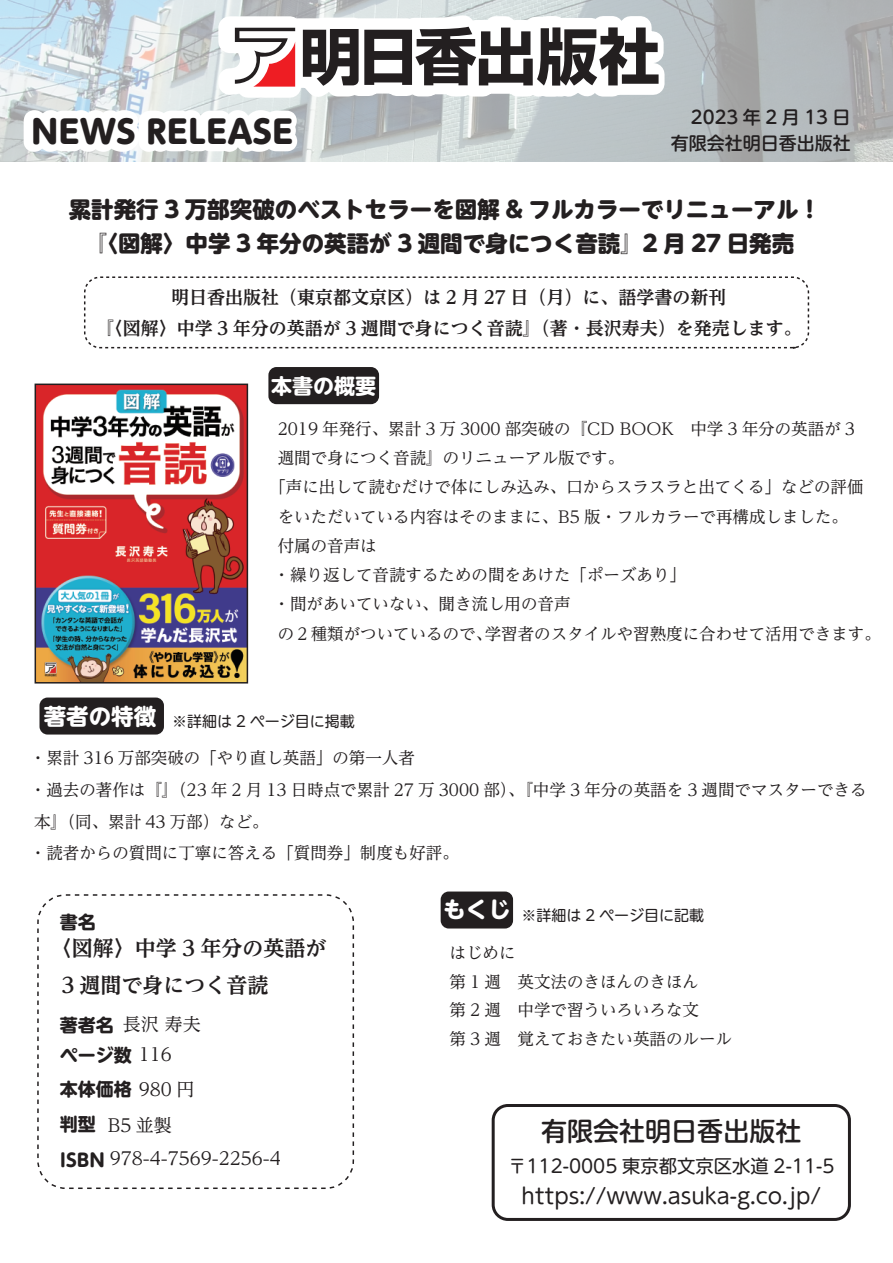
<style>
.page{position:relative;width:893px;height:1263px;background:#fff}
.page>*{position:absolute;margin:0;border:0;box-sizing:border-box;transform-origin:0 0}
.t1{font:800 31.8px "UD Shin M Go Pro";color:#231f20}
.t2{font:500 25.95px "UD Shin M Go Pro";color:#231f20}
.t3{font:800 22.5px/33.3px "UD Shin M Go Pro";color:#231f20;text-align:center}
.t4{font:700 22.5px "UD Shin M Go Pro";color:#fff}
.t5{font:21.3px "UD Shin M Go Pro";color:#231f20}
.t6{font:700 21px/36.8px "UD Reimin Pro";color:#231f20}
.t7{font:700 21px "UD Shin M Go Pro";color:#fff}
.t8{font:18.3px "UD Shin M Go Pro";color:#231f20}
.t9{font:700 18px/31.5px "UD Reimin Pro";color:#231f20;text-align:center}
.t10{font:18px "UD Reimin Pro";color:#231f20}
.t11{font:700 18px "UD Shin M Go Pro";color:#231f20}
.t12{font:500 18px "UD Shin M Go Pro";color:#231f20}
.t13{font:500 18px "UD Shin M Go Pro";letter-spacing:.25em;color:#231f20}
.t14{font:16.5px/28.8px "UD Reimin Pro";color:#231f20}
.t15{font:15px "UD Shin M Go Pro";color:#231f20}
.s1{font-weight:700;font-size:22.5px;color:#fff}
.s2{font-family:"UD Reimin Pro";font-weight:400}
.s3{font-family:"UD Shin M Go Pro";font-weight:700}
</style>
<div class="page">
<svg style="left:0;top:0;width:893px;height:162px;background:#b2b7b9"></svg>
<img style="left:38px;top:387px;width:207px;height:293px">
<svg style="left:16px;top:0;width:660px;height:162px"></svg>
<svg style="left:84px;top:276px;width:726px;height:73px"></svg>
<div style="left:35px;top:384px;width:213px;height:299px;border:2px solid #231f20"></div>
<div style="left:268px;top:367px;width:111px;height:37px;background:#231f20;border-radius:8px"></div>
<div style="left:441px;top:891px;width:72px;height:37px;background:#231f20;border-radius:8px"></div>
<div style="left:37px;top:894px;width:317px;height:295px;border:2px dashed #231f20;border-radius:28px"></div>
<div style="left:492px;top:1104px;width:359px;height:117px;border:3px solid #231f20;border-radius:15px"></div>
<div style="left:40px;top:697px;width:124px;height:37px;background:#231f20;border-radius:8px"></div>
<h1 class="t1" style="left:31px;top:106px;width:264px">NEWS RELEASE</h1>
<p class="t13" style="left:691px;top:103px;width:161px">2023年2月13日</p>
<p class="t12" style="left:671px;top:129px;width:181px">有限会社明日香出版社</p>
<h3 class="t3" style="left:69px;top:192px;width:754px">累計発行 3 万部突破のベストセラーを図解 &amp; フルカラーでリニューアル！『〈図解〉中学 3 年分の英語が 3 週間で身につく音読』2 月 27 日発売</h3>
<p class="t9" style="left:96px;top:281px;width:708px">明日香出版社（東京都文京区）は 2 月 27 日（月）に、語学書の新刊<br>『〈図解〉中学 3 年分の英語が 3 週間で身につく音読』（著・長沢寿夫）を発売します。</p>
<p class="t7" style="left:271px;top:369px;width:106px">本書の概要</p>
<p class="t14" style="left:278px;top:414px;width:579px">2019 年発行、累計 3 万 3000 部突破の『CD BOOK　中学 3 年分の英語が 3</p>
<p class="t14" style="left:278px;top:443px;width:348px">週間で身につく音読』のリニューアル版です。</p>
<p class="t14" style="left:269px;top:472px;width:596px">「声に出して読むだけで体にしみ込み、口からスラスラと出てくる」などの評価</p>
<p class="t14" style="left:278px;top:501px;width:572px">をいただいている内容はそのままに、B5 版・フルカラーで再構成しました。</p>
<p class="t14" style="left:278px;top:531px;width:100px">付属の音声は</p>
<p class="t14" style="left:274px;top:560px;width:414px">・繰り返して音読するための間をあけた「ポーズあり」</p>
<p class="t14" style="left:274px;top:589px;width:299px">・間があいていない、聞き流し用の音声</p>
<p class="t14" style="left:278px;top:618px;width:605px">の２種類がついているので、学習者のスタイルや習熟度に合わせて活用できます。</p>
<p class="t15" style="left:44px;top:709px;width:312px"><span class="s1">著者の特徴</span> ※詳細は 2 ページ目に掲載</p>
<p class="t14" style="left:30px;top:741px;width:838px;line-height:32px">・累計 316 万部突破の「やり直し英語」の第一人者<br>・過去の著作は『』（23 年 2 月 13 日時点で累計 27 万 3000 部）、『中学 3 年分の英語を 3 週間でマスターできる本』（同、累計 43 万部）など。<br>・読者からの質問に丁寧に答える「質問券」制度も好評。</p>
<h3 class="t4" style="left:443px;top:891px;width:69px">もくじ</h3>
<p class="t11" style="left:60px;top:907px;width:37px">書名</p>
<p class="t15" style="left:522px;top:903px;width:184px">※詳細は 2 ページ目に記載</p>
<p class="t6" style="left:61px;top:930px;width:266px;text-indent:-10px">〈図解〉中学 3 年分の英語が<br>3 週間で身につく音読</p>
<p class="t10" style="left:123px;top:1009px;width:79px">長沢 寿夫</p>
<p class="t11" style="left:60px;top:1010px;width:56px">著者名</p>
<p class="t11" style="left:60px;top:1041px;width:114px">ページ数 <span class="s2">116</span></p>
<p class="t11" style="left:60px;top:1074px;width:136px">本体価格 <span class="s2">980 円</span></p>
<p class="t14" style="left:450px;top:937px;width:284px">はじめに<br>第 1 週　英文法のきほんのきほん<br>第 2 週　中学で習ういろいろな文<br>第 3 週　覚えておきたい英語のルール</p>
<p class="t11" style="left:60px;top:1110px;width:37px">判型</p>
<h2 class="t2" style="left:541px;top:1110px;width:262px">有限会社明日香出版社</h2>
<p class="t8" style="left:508px;top:1151px;width:328px">〒112-0005 東京都文京区水道 2-11-5</p>
<p class="t5" style="left:521px;top:1178px;width:301px">https://www.asuka-g.co.jp/</p>
<p class="t10" style="left:108px;top:1110px;width:66px">B5 並製</p>
<p class="t10" style="left:60px;top:1144px;width:223px"><span class="s3">ISBN</span> 978-4-7569-2256-4</p>
</div>
